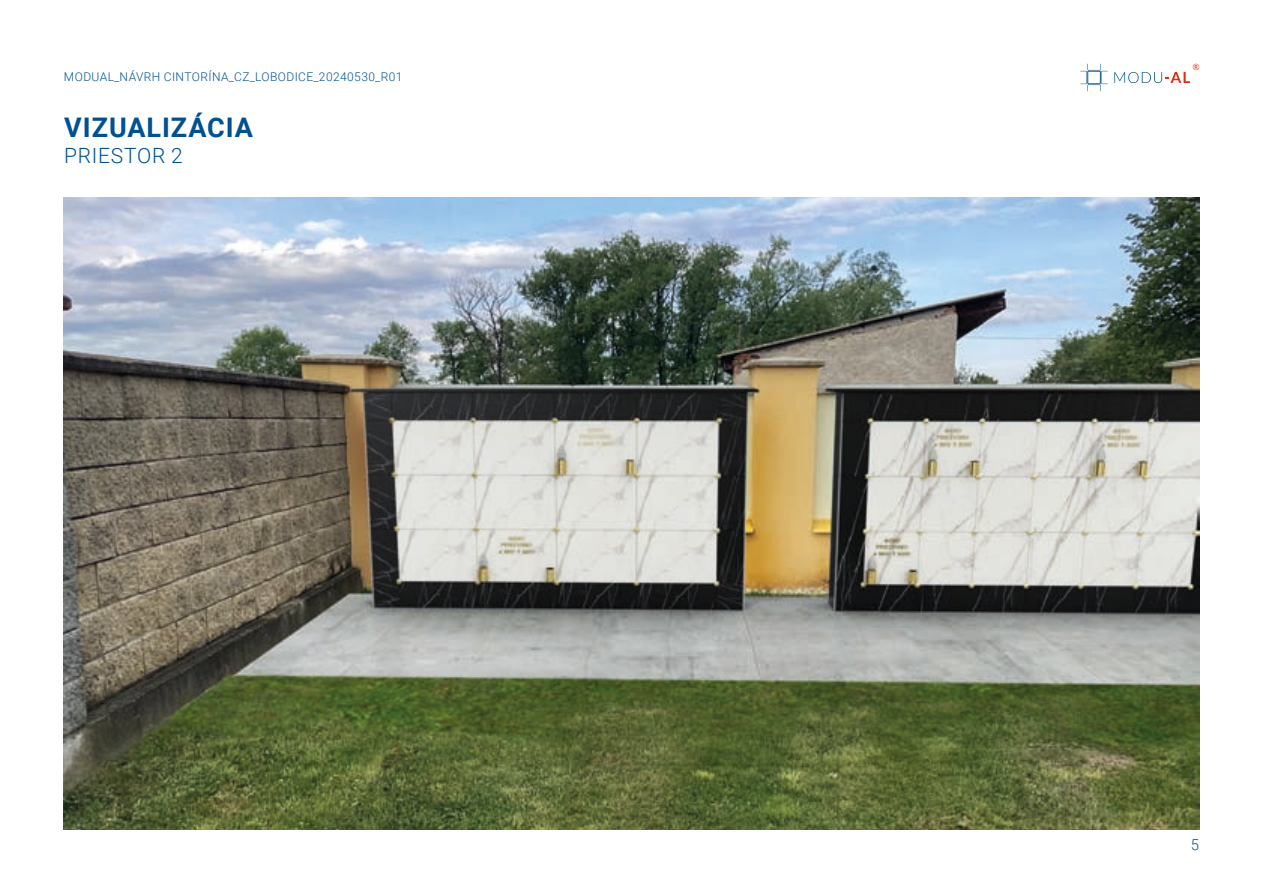
<style>
.page{position:relative;width:1263px;height:893px;background:#fff}
.page>*{position:absolute;margin:0;border:0;box-sizing:border-box;transform-origin:0 0}
.t1{font:700 27px "Roboto";letter-spacing:.035em;color:#005192}
.t2{font:300 21px "Roboto";letter-spacing:.035em;color:#005192}
.t3{font:300 15px "Roboto";color:#005192}
.t4{font:300 12px "Roboto";letter-spacing:.035em;color:#005192}
</style>
<div class="page">
<svg style="left:1114px;top:64px;width:85px;height:19px"></svg>
<svg style="left:1080px;top:64px;width:28px;height:27px"></svg>
<img style="left:64px;top:198px;width:1135px;height:631px">
<p class="t4" style="left:64px;top:68px;width:340px">MODUAL_NÁVRH CINTORÍNA_CZ_LOBODICE_20240530_R01</p>
<p class="t1" style="left:64px;top:109px;width:190px">VIZUALIZÁCIA</p>
<p class="t2" style="left:64px;top:141px;width:120px">PRIESTOR 2</p>
<p class="t3" style="left:1191px;top:834px;width:10px">5</p>
</div>
